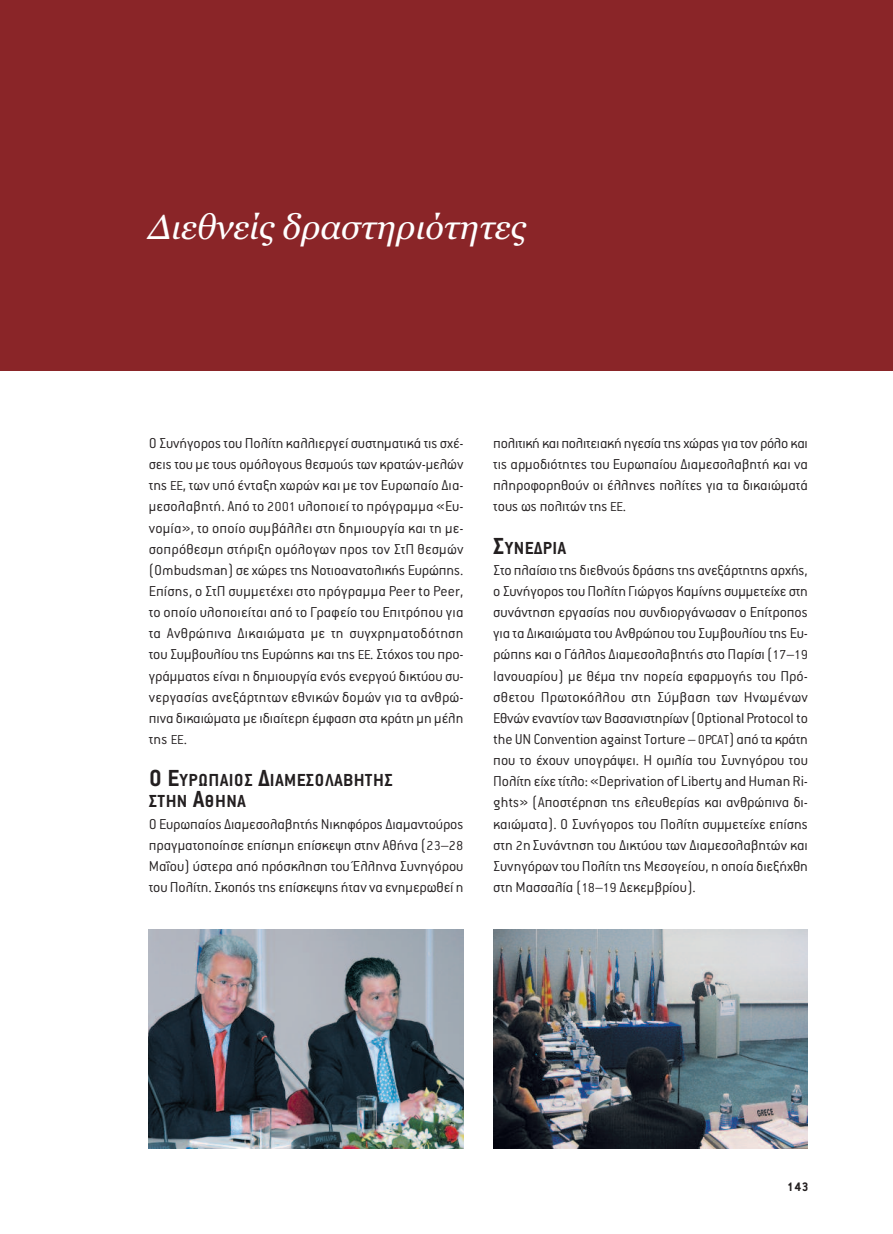
<style>
.page{position:relative;width:893px;height:1234px;background:#fff}
.page>*{position:absolute;margin:0;border:0;box-sizing:border-box;transform-origin:0 0}
.t1{font:italic 34.5px "Georgia";color:#fff}
.t2{font:700 19.2px/21.1px "PF Premier";letter-spacing:.02em;color:#231f20}
.t3{font:300 15.75px/21.1px "PF Premier";color:#231f20;text-align:justify}
.t4{font:700 13.5px "PF Premier";color:#231f20}
.s1{font-size:14.25px}
.s2{font-size:25.5px}
</style>
<div class="page">
<div style="left:0;top:0;width:893px;height:370px;background:#8a2528"></div>
<img style="left:149px;top:929px;width:314px;height:219px">
<img style="left:493px;top:929px;width:315px;height:219px">
<h1 class="t1" style="left:148px;top:207px;width:379px">∆ιεθνείς δραστηριότητες</h1>
<p class="t3" style="left:149px;top:433px;width:316px">Ο Συνήγορος του Πολίτη καλλιεργεί συστηµατικά τις σχέ&shy;σεις του µε τους οµόλογους θεσµούς των κρατών-µελών της <span class="s1">ΕΕ</span>, των υπό ένταξη χωρών και µε τον Ευρωπαίο ∆ια&shy;µεσολαβητή. Από το <span class="s1">2001</span> υλοποιεί το πρόγραµµα «Ευ&shy;νοµία», το οποίο συµβάλλει στη δηµιουργία και τη µε&shy;σοπρόθεσµη στήριξη οµόλογων προς τον ΣτΠ θεσµών (Ombudsman) σε χώρες της Νοτιοανατολικής Ευρώπης.<br>Επίσης, ο ΣτΠ συµµετέχει στο πρόγραµµα Peer to Peer, το οποίο υλοποιείται από το Γραφείο του Επιτρόπου για τα Ανθρώπινα ∆ικαιώµατα µε τη συγχρηµατοδότηση του Συµβουλίου της Ευρώπης και της <span class="s1">ΕΕ</span>. Στόχος του προ&shy;γράµµατος είναι η δηµιουργία ενός ενεργού δικτύου συ&shy;νεργασίας ανεξάρτητων εθνικών δοµών για τα ανθρώ&shy;πινα δικαιώµατα µε ιδιαίτερη έµφαση στα κράτη µη µέλη της <span class="s1">ΕΕ</span>.</p>
<p class="t2" style="left:149px;top:770px;width:245px"><span class="s2">Ο Ε</span>ΥΡΩΠΑΙΟΣ <span class="s2">∆</span>ΙΑΜΕΣΟΛΑΒΗΤΗΣ<br>ΣΤΗΝ <span class="s2">Α</span>ΘΗΝΑ</p>
<p class="t3" style="left:149px;top:813px;width:316px">Ο Ευρωπαίος ∆ιαµεσολαβητής Νικηφόρος ∆ιαµαντούρος πραγµατοποίησε επίσηµη επίσκεψη στην Αθήνα (<span class="s1">23</span>–<span class="s1">28<br></span>Μαΐου) ύστερα από πρόσκληση του Έλληνα Συνηγόρου του Πολίτη. Σκοπόςτης επίσκεψης ήταν να ενηµερωθεί η</p>
<p class="t3" style="left:493px;top:433px;width:316px">πολιτική και πολιτειακή ηγεσία τηςχώρας για τον ρόλο και τις αρµοδιότητες του Ευρωπαίου ∆ιαµεσολαβητή και να πληροφορηθούν οι έλληνες πολίτες για τα δικαιώµατά τους ως πολιτών της <span class="s1">ΕΕ</span>.</p>
<p class="t2" style="left:493px;top:537px;width:74px"><span class="s2">Σ</span>ΥΝΕ∆ΡΙΑ</p>
<p class="t3" style="left:493px;top:560px;width:316px">Στο πλαίσιο της διεθνούς δράσηςτης ανεξάρτητης αρχής, ο Συνήγοροςτου Πολίτη Γιώργος Καµίνης συµµετείχε στη συνάντηση εργασίας που συνδιοργάνωσαν ο Επίτροπος για τα ∆ικαιώµατα του Ανθρώπου του Συµβουλίου της Ευ&shy;ρώπης και ο Γάλλος ∆ιαµεσολαβητής στο Παρίσι(<span class="s1">17</span>–<span class="s1">19<br></span>Ιανουαρίου) µε θέµα την πορεία εφαρµογής του Πρό&shy;σθετου Πρωτοκόλλου στη Σύµβαση των Ηνωµένων Εθνών εναντίον των Βασανιστηρίων (Optional Protocolto the UNConvention againstTorture – <span class="s1">OPCAT</span>) από τα κράτη που το έχουν υπογράψει. Η οµιλία του Συνηγόρου του Πολίτη είχε τίτλο: «Deprivation of Liberty and Human Ri&shy;ghts» (Αποστέρηση της ελευθερίας και ανθρώπινα δι&shy;καιώµατα). Ο Συνήγορος του Πολίτη συµµετείχε επίσης στη <span class="s1">2</span>ηΣυνάντηση του ∆ικτύου των ∆ιαµεσολαβητών και Συνηγόρων του Πολίτη τηςΜεσογείου, η οποία διεξήχθη στη Μασσαλία (<span class="s1">18</span>–<span class="s1">19</span> ∆εκεµβρίου).</p>
<p class="t4" style="left:787px;top:1179px;width:23px">143</p>
</div>
